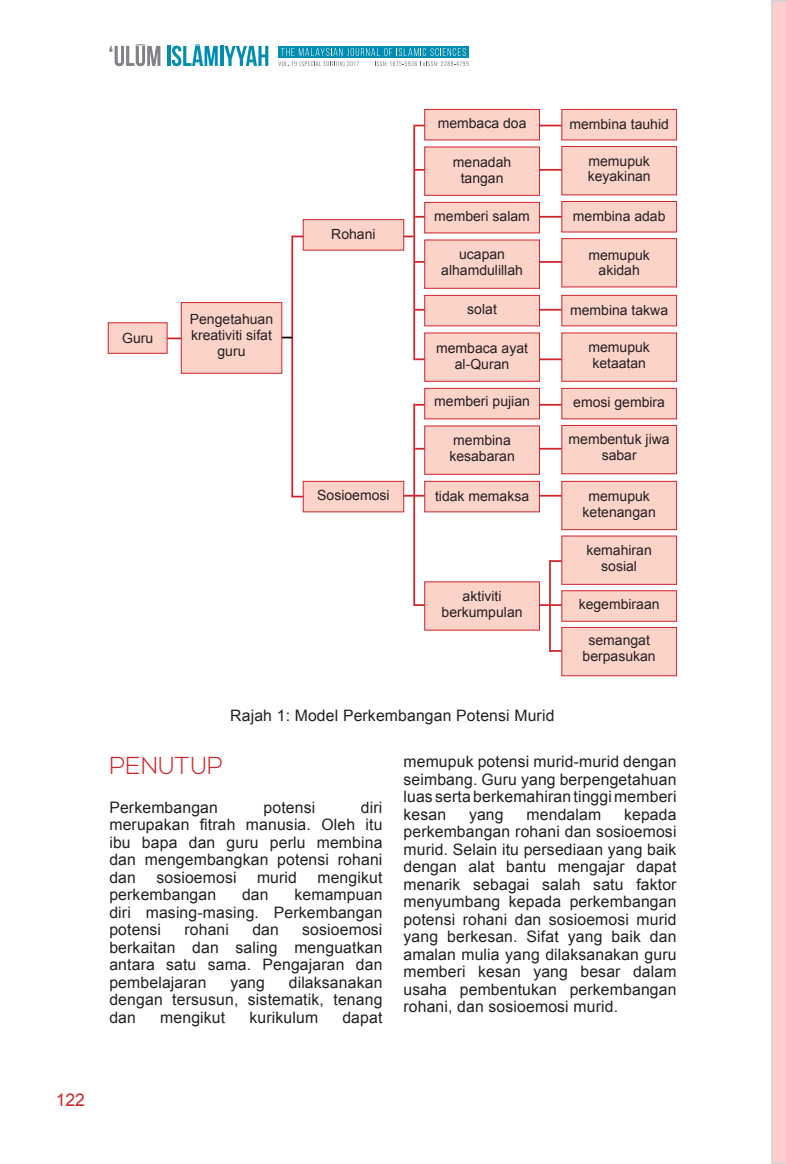
<style>
.page{position:relative;width:786px;height:1164px;background:#fff}
.page>*{position:absolute;margin:0;border:0;box-sizing:border-box;transform-origin:0 0}
.t1{font:300 24.5px "Nexa";color:#d1232a}
.t2{font:17.5px "Arial";color:#d1232a}
.t3{font:15.75px/17.5px "Arial";letter-spacing:.01em;color:#231f20;text-align:justify}
.t4{font:14px/15.8px "Arial";color:#231f20;text-align:center}
</style>
<div class="page">
<svg style="left:109px;top:45px;width:51px;height:21px"></svg>
<hr style="left:167px;top:46px;width:3px;height:20px;background:#008db0">
<hr style="left:220px;top:46px;width:3px;height:20px;background:#008db0">
<svg style="left:224px;top:46px;width:44px;height:20px"></svg>
<svg style="left:172px;top:45px;width:46px;height:21px"></svg>
<div style="left:278px;top:46px;width:190px;height:12px;background:#008db0"></div>
<svg style="left:278px;top:48px;width:190px;height:19px"></svg>
<svg style="left:771px;top:0;width:15px;height:1164px;background:#f9cece"></svg>
<hr style="left:160px;top:337px;width:35px;height:2px;background:#d1232a">
<hr style="left:291px;top:236px;width:2px;height:261px;background:#d1232a">
<hr style="left:413px;top:125px;width:2px;height:235px;background:#d1232a">
<hr style="left:413px;top:404px;width:2px;height:202px;background:#d1232a">
<hr style="left:549px;top:560px;width:2px;height:92px;background:#d1232a">
<hr style="left:415px;top:125px;width:30px;height:1px;background:#d1232a">
<hr style="left:536px;top:125px;width:30px;height:1px;background:#d1232a">
<hr style="left:415px;top:169px;width:30px;height:2px;background:#d1232a">
<hr style="left:536px;top:169px;width:30px;height:2px;background:#d1232a">
<hr style="left:415px;top:216px;width:30px;height:2px;background:#d1232a">
<hr style="left:536px;top:216px;width:30px;height:2px;background:#d1232a">
<hr style="left:415px;top:261px;width:30px;height:2px;background:#d1232a">
<hr style="left:536px;top:261px;width:30px;height:2px;background:#d1232a">
<hr style="left:415px;top:309px;width:30px;height:2px;background:#d1232a">
<hr style="left:536px;top:309px;width:30px;height:2px;background:#d1232a">
<hr style="left:415px;top:358px;width:30px;height:2px;background:#d1232a">
<hr style="left:536px;top:358px;width:30px;height:2px;background:#d1232a">
<svg style="left:415px;top:448px;width:9px;height:2px"></svg>
<hr style="left:531px;top:448px;width:37px;height:2px;background:#d1232a">
<hr style="left:397px;top:495px;width:34px;height:2px;background:#d1232a">
<hr style="left:531px;top:495px;width:37px;height:2px;background:#d1232a">
<svg style="left:415px;top:604px;width:9px;height:2px"></svg>
<hr style="left:533px;top:604px;width:35px;height:2px;background:#d1232a">
<svg style="left:550px;top:560px;width:11px;height:2px"></svg>
<svg style="left:551px;top:650px;width:10px;height:2px"></svg>
<svg style="left:415px;top:404px;width:9px;height:2px"></svg>
<hr style="left:531px;top:404px;width:37px;height:2px;background:#d1232a">
<div style="left:561px;top:109px;width:116px;height:31px;background:#fcd3c9;border:1px solid #d1232a"></div>
<div style="left:561px;top:146px;width:116px;height:49px;background:#fcd3c9;border:1px solid #d1232a"></div>
<div style="left:561px;top:201px;width:116px;height:31px;background:#fcd3c9;border:1px solid #d1232a"></div>
<div style="left:561px;top:238px;width:116px;height:49px;background:#fcd3c9;border:1px solid #d1232a"></div>
<div style="left:561px;top:295px;width:116px;height:31px;background:#fcd3c9;border:1px solid #d1232a"></div>
<div style="left:561px;top:332px;width:116px;height:50px;background:#fcd3c9;border:1px solid #d1232a"></div>
<div style="left:561px;top:388px;width:116px;height:31px;background:#fcd3c9;border:1px solid #d1232a"></div>
<div style="left:561px;top:425px;width:116px;height:49px;background:#fcd3c9;border:1px solid #d1232a"></div>
<div style="left:561px;top:481px;width:116px;height:49px;background:#fcd3c9;border:1px solid #d1232a"></div>
<div style="left:561px;top:590px;width:116px;height:32px;background:#fcd3c9;border:1px solid #d1232a"></div>
<div style="left:561px;top:535px;width:116px;height:50px;background:#fcd3c9;border:1px solid #d1232a"></div>
<div style="left:561px;top:627px;width:116px;height:49px;background:#fcd3c9;border:1px solid #d1232a"></div>
<div style="left:424px;top:109px;width:116px;height:31px;background:#fcd3c9;border:1px solid #d1232a"></div>
<div style="left:424px;top:147px;width:116px;height:49px;background:#fcd3c9;border:1px solid #d1232a"></div>
<div style="left:424px;top:202px;width:116px;height:31px;background:#fcd3c9;border:1px solid #d1232a"></div>
<div style="left:424px;top:239px;width:116px;height:50px;background:#fcd3c9;border:1px solid #d1232a"></div>
<div style="left:424px;top:295px;width:116px;height:31px;background:#fcd3c9;border:1px solid #d1232a"></div>
<div style="left:424px;top:332px;width:116px;height:50px;background:#fcd3c9;border:1px solid #d1232a"></div>
<div style="left:424px;top:388px;width:116px;height:31px;background:#fcd3c9;border:1px solid #d1232a"></div>
<div style="left:424px;top:425px;width:116px;height:50px;background:#fcd3c9;border:1px solid #d1232a"></div>
<div style="left:424px;top:481px;width:116px;height:31px;background:#fcd3c9;border:1px solid #d1232a"></div>
<div style="left:424px;top:581px;width:116px;height:49px;background:#fcd3c9"></div>
<div style="left:303px;top:219px;width:101px;height:32px;background:#fcd3c9;border:1px solid #d1232a"></div>
<div style="left:303px;top:481px;width:101px;height:31px;background:#fcd3c9;border:1px solid #d1232a"></div>
<div style="left:181px;top:302px;width:101px;height:72px;background:#fcd3c9;border:1px solid #d1232a"></div>
<div style="left:108px;top:322px;width:60px;height:32px;background:#fcd3c9;border:1px solid #d1232a"></div>
<p class="t4" style="left:122px;top:330px;width:33px">Guru</p>
<p class="t4" style="left:190px;top:311px;width:85px">Pengetahuan kreativiti sifat guru</p>
<p class="t4" style="left:331px;top:227px;width:46px">Rohani</p>
<p class="t4" style="left:317px;top:488px;width:74px">Sosioemosi</p>
<p class="t4" style="left:438px;top:115px;width:90px">membaca doa</p>
<p class="t4" style="left:453px;top:154px;width:60px">menadah tangan</p>
<p class="t4" style="left:434px;top:209px;width:97px">memberi salam</p>
<p class="t4" style="left:441px;top:246px;width:83px">ucapan alhamdulillah</p>
<p class="t4" style="left:467px;top:301px;width:31px">solat</p>
<p class="t4" style="left:436px;top:340px;width:93px">membaca ayat al-Quran</p>
<p class="t4" style="left:434px;top:394px;width:97px">memberi pujian</p>
<p class="t4" style="left:449px;top:433px;width:67px;text-align:left">membina kesabaran</p>
<p class="t4" style="left:435px;top:488px;width:96px">tidak memaksa</p>
<p class="t4" style="left:441px;top:588px;width:82px">aktiviti berkumpulan</p>
<p class="t4" style="left:569px;top:116px;width:101px">membina tauhid</p>
<p class="t4" style="left:587px;top:153px;width:65px;text-align:left">memupuk keyakinan</p>
<p class="t4" style="left:573px;top:208px;width:94px">membina adab</p>
<p class="t4" style="left:588px;top:247px;width:63px">memupuk akidah</p>
<p class="t4" style="left:570px;top:302px;width:100px">membina takwa</p>
<p class="t4" style="left:588px;top:339px;width:63px;text-align:left">memupuk ketaatan</p>
<p class="t4" style="left:573px;top:394px;width:93px">emosi gembira</p>
<p class="t4" style="left:568px;top:431px;width:103px">membentuk jiwa sabar</p>
<p class="t4" style="left:582px;top:488px;width:75px">memupuk ketenangan</p>
<p class="t4" style="left:586px;top:543px;width:67px">kemahiran sosial</p>
<p class="t4" style="left:579px;top:596px;width:82px">kegembiraan</p>
<p class="t4" style="left:582px;top:632px;width:75px">semangat berpasukan</p>
<p class="t3" style="left:230px;top:706px;width:326px">Rajah 1: Model Perkembangan Potensi Murid</p>
<p class="t3" style="left:403px;top:753px;width:274px">memupuk potensi murid-murid dengan seimbang. Guru yang berpengetahuan luas serta berkemahiran tinggi memberi kesan</p>
<p class="t1" style="left:109px;top:751px;width:115px">PENUTUP</p>
<p class="t3" style="left:109px;top:798px;width:110px">Perkembangan</p>
<p class="t3" style="left:264px;top:798px;width:53px">potensi</p>
<p class="t3" style="left:109px;top:798px;width:274px;text-indent:251px">diri merupakan fitrah manusia. Oleh itu ibu bapa dan guru perlu membina dan mengembangkan potensi rohani dan</p>
<p class="t3" style="left:403px;top:805px;width:274px;text-indent:221px">kepada perkembangan rohani dan sosioemosi murid. Selain itu persediaan yang baik dengan alat bantu mengajar dapat menarik sebagai salah satu faktor menyumbang kepada perkembangan potensi rohani dan sosioemosi murid yang berkesan. Sifat yang baik dan amalan mulia yang dilaksanakan guru memberi kesan yang besar dalam usaha pembentukan perkembangan rohani, dan sosioemosi murid.</p>
<p class="t3" style="left:469px;top:805px;width:36px">yang</p>
<p class="t3" style="left:526px;top:805px;width:76px">mendalam</p>
<p class="t3" style="left:156px;top:868px;width:82px">sosioemosi</p>
<p class="t3" style="left:257px;top:868px;width:42px">murid</p>
<p class="t3" style="left:317px;top:868px;width:67px">mengikut</p>
<p class="t3" style="left:109px;top:886px;width:108px">perkembangan</p>
<p class="t3" style="left:242px;top:886px;width:28px">dan</p>
<p class="t3" style="left:109px;top:886px;width:274px;text-indent:185px">kemampuan diri masing-masing. Perkembangan potensi</p>
<p class="t3" style="left:109px;top:921px;width:274px;text-indent:193px">sosioemosi berkaitan dan saling menguatkan antara satu sama. Pengajaran dan pembelajaran</p>
<p class="t3" style="left:184px;top:921px;width:46px">rohani</p>
<p class="t3" style="left:252px;top:921px;width:28px">dan</p>
<p class="t3" style="left:109px;top:973px;width:274px;text-indent:179px">dilaksanakan dengan tersusun, sistematik, tenang dan</p>
<p class="t3" style="left:230px;top:973px;width:36px">yang</p>
<p class="t3" style="left:160px;top:1008px;width:67px">mengikut</p>
<p class="t3" style="left:249px;top:1008px;width:70px">kurikulum</p>
<p class="t3" style="left:342px;top:1008px;width:42px">dapat</p>
<p class="t2" style="left:56px;top:1088px;width:31px">122</p>
</div>
